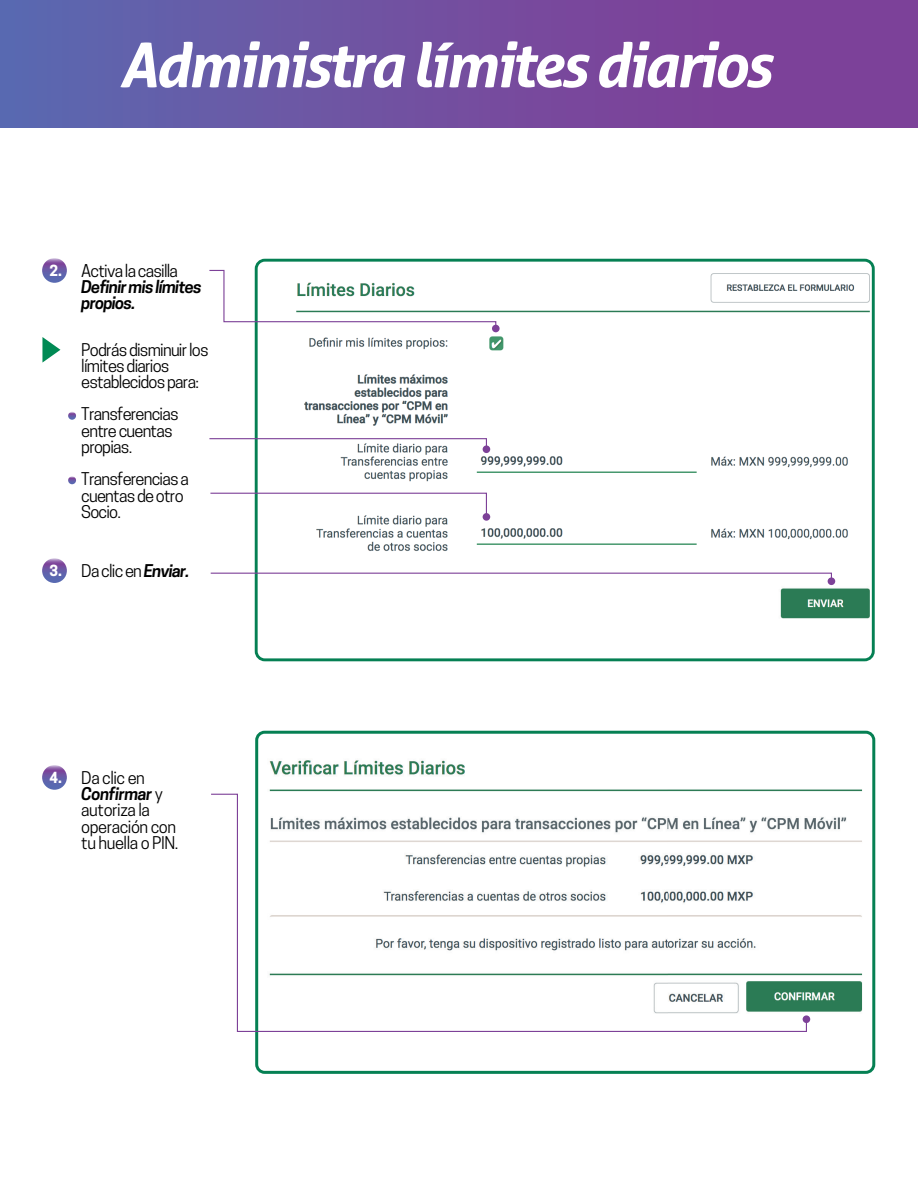
<style>
.page{position:relative;width:918px;height:1188px;background:#fff}
.page>*{position:absolute;margin:0;border:0;box-sizing:border-box;transform-origin:0 0}
.t1{font:italic 700 61.5px "Aller";letter-spacing:-.045em;color:#fff}
.t2{font:16.5px/16.2px "Cooper Hewitt";letter-spacing:-.045em;color:#000}
.t3{font:16.5px/16.2px "Cooper Hewitt";letter-spacing:-.025em;color:#000}
.t4{font:italic 600 16.5px/16.2px "Cooper Hewitt";letter-spacing:-.045em;color:#000}
.t5{font:700 14.4px "Cooper Hewitt";color:#fff}
.s1{font-weight:700;font-size:14.4px;color:#fff}
.s2{font-weight:600;font-style:italic}
</style>
<div class="page">
<img style="left:668px;top:735px;width:203px;height:335px">
<img style="left:257px;top:264px;width:614px;height:398px">
<div style="left:255px;top:259px;width:620px;height:402px;border:3px solid #058053;border-radius:9px"></div>
<svg style="left:42px;top:558px;width:25px;height:25px"></svg>
<svg style="left:42px;top:765px;width:25px;height:25px"></svg>
<svg style="left:42px;top:258px;width:25px;height:25px"></svg>
<svg style="left:68px;top:412px;width:8px;height:8px"></svg>
<svg style="left:68px;top:476px;width:8px;height:8px"></svg>
<div style="left:0;top:0;width:918px;height:128px;background:linear-gradient(to right,#5e66ae,#833a94)"></div>
<svg style="left:209px;top:269px;width:288px;height:61px"></svg>
<div style="left:492px;top:325px;width:8px;height:7px;background:#7d4198;border-radius:50%"></div>
<svg style="left:209px;top:438px;width:279px;height:13px"></svg>
<div style="left:483px;top:445px;width:7px;height:8px;background:#7d4198;border-radius:50%"></div>
<svg style="left:210px;top:492px;width:278px;height:26px"></svg>
<div style="left:483px;top:513px;width:7px;height:8px;background:#7d4198;border-radius:50%"></div>
<div style="left:255px;top:731px;width:620px;height:343px;border:3px solid #058053;border-radius:8px"></div>
<svg style="left:42px;top:337px;width:18px;height:26px"></svg>
<svg style="left:211px;top:793px;width:597px;height:240px"></svg>
<div style="left:803px;top:1015px;width:7px;height:8px;background:#7d4198;border-radius:50%"></div>
<svg style="left:210px;top:572px;width:623px;height:11px"></svg>
<div style="left:828px;top:577px;width:7px;height:8px;background:#7d4198;border-radius:50%"></div>
<h1 class="t1" style="left:119px;top:27px;width:655px">Administra límites diarios</h1>
<p class="t5" style="left:50px;top:262px;width:14px">2.</p>
<p class="t2" style="left:81px;top:263px;width:98px">Activa la casilla</p>
<p class="t4" style="left:81px;top:279px;width:122px">Definir mis límites propios.</p>
<p class="t2" style="left:81px;top:341px;width:129px">Podrás disminuir los límites diarios establecidos para:</p>
<p class="t2" style="left:81px;top:406px;width:99px">Transferencias entre cuentas propias.</p>
<p class="t2" style="left:81px;top:471px;width:109px">Transferencias a cuentas de otro<br>Socio.</p>
<p class="t2" style="left:50px;top:563px;width:142px"><span class="s1">3.</span> Da clic en <span class="s2">Enviar.</span></p>
<p class="t5" style="left:50px;top:769px;width:14px">4.</p>
<p class="t3" style="left:81px;top:770px;width:99px">Da clic en<br><span class="s2">Confirmar</span> y autoriza la operación con tu huella o PIN.</p>
</div>
